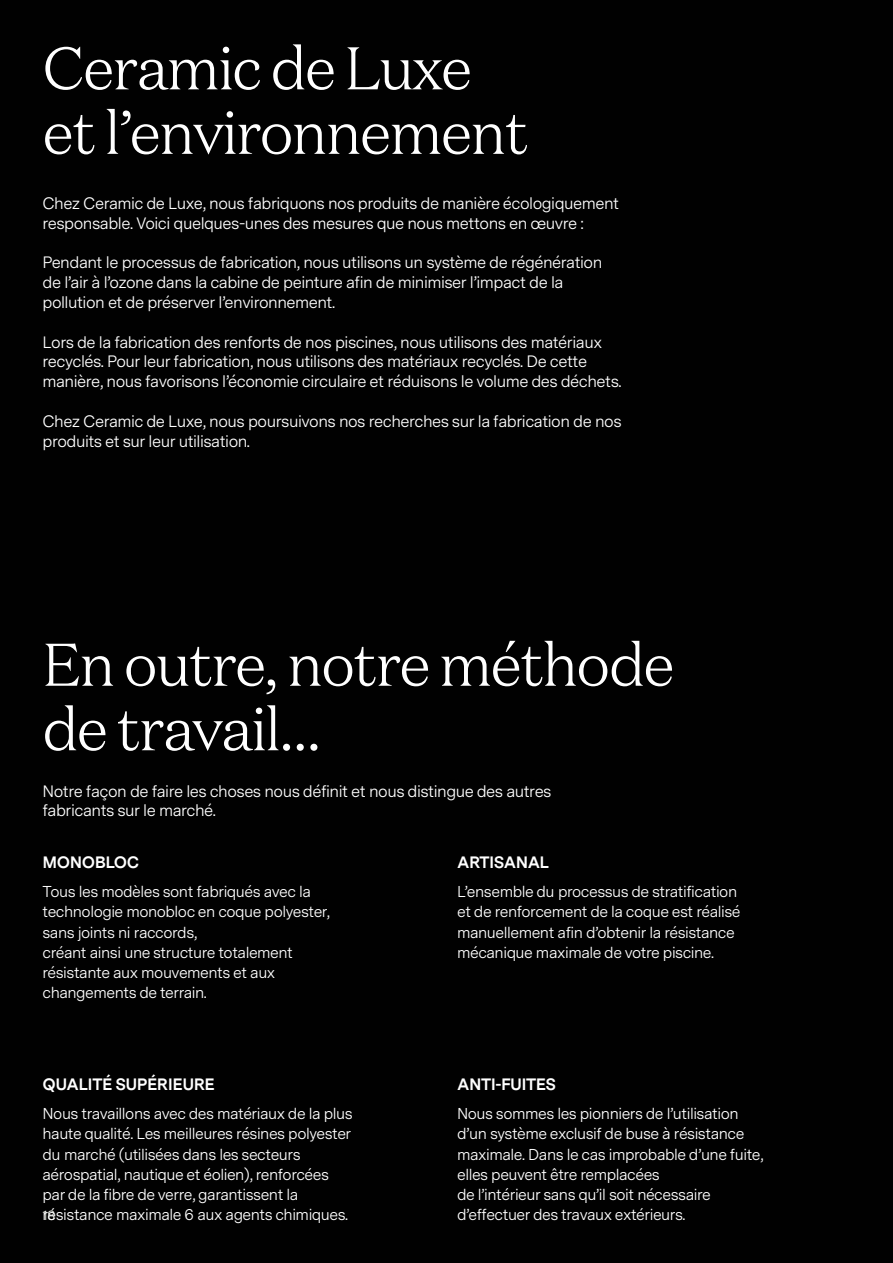
<style>
.page{position:relative;width:893px;height:1263px;background:#010101}
.page>*{position:absolute;margin:0;border:0;box-sizing:border-box;transform-origin:0 0}
.t1{font:300 60px/64.5px "Domaine Text";letter-spacing:-.03em;color:#fff}
.t2{font:16.5px/19.8px "Messina Sans";letter-spacing:-.03em;color:#fff}
.t3{font:700 16.5px "Messina Sans";letter-spacing:-.03em;color:#fff}
.t4{font:15.75px/20.2px "Messina Sans";letter-spacing:-.03em;color:#fff}
.t5{font:13.5px "Messina Sans";color:#f5f8f0}
</style>
<div class="page">
<h1 class="t1" style="left:43px;top:35px;width:488px">Ceramic de Luxe et l’environnement</h1>
<p class="t2" style="left:43px;top:193px;width:578px">Chez Ceramic de Luxe, nous fabriquons nos produits de manière écologiquement responsable. Voici quelques-unes des mesures que nous mettons en œuvre :</p>
<p class="t2" style="left:43px;top:252px;width:561px">Pendant le processus de fabrication, nous utilisons un système de régénération de l’air à l’ozone dans la cabine de peinture afin de minimiser l’impact de la pollution et de préserver l’environnement.</p>
<p class="t2" style="left:43px;top:331px;width:581px">Lors de la fabrication des renforts de nos piscines, nous utilisons des matériaux recyclés. Pour leur fabrication, nous utilisons des matériaux recyclés. De cette manière, nous favorisons l’économie circulaire et réduisons le volume des déchets.</p>
<p class="t2" style="left:43px;top:411px;width:581px">Chez Ceramic de Luxe, nous poursuivons nos recherches sur la fabrication de nos produits et sur leur utilisation.</p>
<h1 class="t1" style="left:43px;top:631px;width:634px">En outre, notre méthode de travail…</h1>
<p class="t2" style="left:43px;top:780px;width:511px">Notre façon de faire les choses nous définit et nous distingue des autres fabricants sur le marché.</p>
<p class="t3" style="left:43px;top:850px;width:98px">MONOBLOC</p>
<p class="t4" style="left:43px;top:881px;width:289px">Tous les modèles sont fabriqués avec la technologie monobloc en coque polyester, sans joints ni raccords,<br>créant ainsi une structure totalement résistante aux mouvements et aux changements de terrain.</p>
<p class="t3" style="left:457px;top:850px;width:94px">ARTISANAL</p>
<p class="t4" style="left:457px;top:881px;width:285px">L’ensemble du processus de stratification et de renforcement de la coque est réalisé manuellement afin d’obtenir la résistance mécanique maximale de votre piscine.</p>
<p class="t3" style="left:43px;top:1072px;width:174px">QUALITÉ SUPÉRIEURE</p>
<p class="t4" style="left:43px;top:1103px;width:312px">Nous travaillons avec des matériaux de la plus haute qualité. Les meilleures résines polyester du marché (utilisées dans les secteurs aérospatial, nautique et éolien), renforcées par de la fibre de verre, garantissent la résistance maximale 6 aux agents chimiques.</p>
<p class="t5" style="left:43px;top:1205px;width:14px">18</p>
<p class="t3" style="left:457px;top:1072px;width:101px">ANTI-FUITES</p>
<p class="t4" style="left:457px;top:1103px;width:308px">Nous sommes les pionniers de l’utilisation d’un système exclusif de buse à résistance maximale. Dans le cas improbable d’une fuite, elles peuvent être remplacées<br>de l’intérieur sans qu’il soit nécessaire d’effectuer des travaux extérieurs.</p>
</div>
